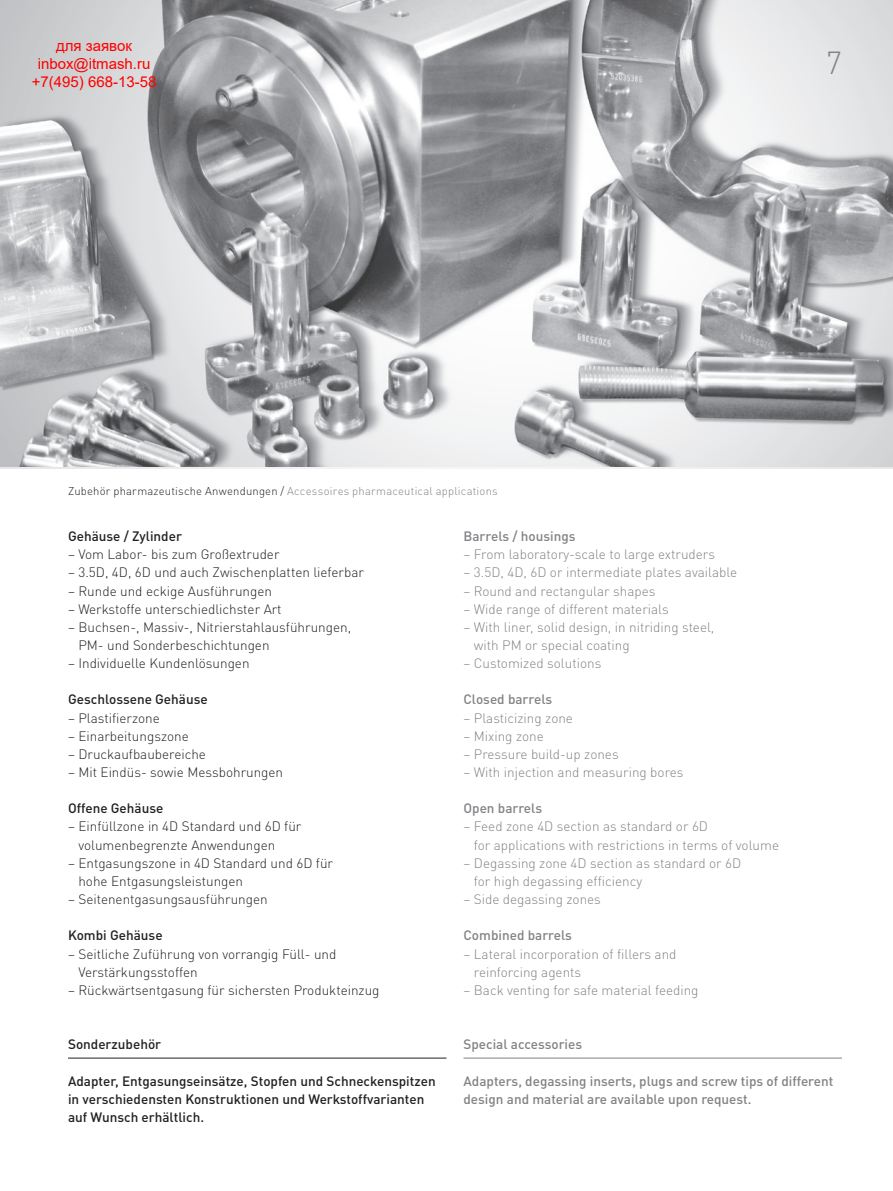
<style>
.page{position:relative;width:893px;height:1191px;background:#fff}
.page>*{position:absolute;margin:0;border:0;box-sizing:border-box;transform-origin:0 0}
.t1{font:300 31.5px "DIN Pro";color:#808285}
.t2{font:15px/18px "Arial";color:#f00;text-align:center}
.t3{font:300 13.5px/18.1px "DIN Pro";color:#231f20}
.t4{font:300 13.5px/18.1px "DIN Pro";color:#808285}
.t5{font:500 13.5px/18.1px "DIN Pro";color:#231f20}
.t6{font:500 13.5px/18.1px "DIN Pro";color:#808285}
.t7{font:300 11.25px "DIN Pro";letter-spacing:.02em;color:#808285}
.s1{color:#231f20}
</style>
<div class="page">
<hr style="left:68px;top:1057px;width:378px;height:1px;background:#231f20">
<hr style="left:463px;top:1057px;width:379px;height:1px;background:#808285">
<img style="left:0;top:0;width:893px;height:466px">
<p class="t2" style="left:32px;top:37px;width:126px">для заявок inbox@itmash.ru +7(495) 668-13-58</p>
<h1 class="t1" style="left:826px;top:38px;width:18px">7</h1>
<p class="t7" style="left:68px;top:482px;width:431px"><span class="s1">Zubehör pharmazeutische Anwendungen /</span> Accessoires pharmaceutical applications</p>
<p class="t5" style="left:68px;top:525px;width:115px">Gehäuse / Zylinder</p>
<p class="t3" style="left:68px;top:544px;width:213px">– Vom Labor- bis zum Großextruder</p>
<p class="t3" style="left:68px;top:562px;width:297px">– 3.5D, 4D, 6D und auch Zwischenplatten lieferbar</p>
<p class="t3" style="left:68px;top:580px;width:205px">– Runde und eckige Ausführungen</p>
<p class="t3" style="left:68px;top:598px;width:215px">– Werkstoffe unterschiedlichster Art</p>
<p class="t3" style="left:78px;top:616px;width:274px;text-indent:-10px">– Buchsen-, Massiv-, Nitrierstahlausführungen,<br>PM- und Sonderbeschichtungen</p>
<p class="t3" style="left:68px;top:653px;width:183px">– Individuelle Kundenlösungen</p>
<p class="t5" style="left:68px;top:689px;width:141px">Geschlossene Gehäuse</p>
<p class="t3" style="left:68px;top:707px;width:93px">– Plastifierzone</p>
<p class="t3" style="left:68px;top:725px;width:122px">– Einarbeitungszone</p>
<p class="t3" style="left:68px;top:743px;width:139px">– Druckaufbaubereiche</p>
<p class="t3" style="left:68px;top:762px;width:217px">– Mit Eindüs- sowie Messbohrungen</p>
<p class="t5" style="left:68px;top:798px;width:97px">Offene Gehäuse</p>
<p class="t3" style="left:78px;top:816px;width:225px;text-indent:-10px">– Einfüllzone in 4D Standard und 6D für volumenbegrenzte Anwendungen</p>
<p class="t3" style="left:78px;top:852px;width:256px;text-indent:-10px">– Entgasungszone in 4D Standard und 6D für hohe Entgasungsleistungen</p>
<p class="t3" style="left:68px;top:889px;width:201px">– Seitenentgasungsausführungen</p>
<p class="t5" style="left:68px;top:925px;width:96px">Kombi Gehäuse</p>
<p class="t3" style="left:78px;top:943px;width:259px;text-indent:-10px">– Seitliche Zuführung von vorrangig Füll- und<br>Verstärkungsstoffen</p>
<p class="t3" style="left:68px;top:979px;width:313px">– Rückwärtsentgasung für sichersten Produkteinzug</p>
<p class="t6" style="left:463px;top:525px;width:114px">Barrels / housings</p>
<p class="t4" style="left:463px;top:544px;width:253px">– From laboratory-scale to large extruders</p>
<p class="t4" style="left:463px;top:562px;width:275px">– 3.5D, 4D, 6D or intermediate plates available</p>
<p class="t4" style="left:463px;top:580px;width:193px">– Round and rectangular shapes</p>
<p class="t4" style="left:463px;top:598px;width:207px">– Wide range of different materials</p>
<p class="t4" style="left:474px;top:616px;width:242px;text-indent:-10px">– With liner, solid design, in nitriding steel, with PM or special coating</p>
<p class="t4" style="left:463px;top:653px;width:139px">– Customized solutions</p>
<p class="t6" style="left:463px;top:689px;width:90px">Closed barrels</p>
<p class="t4" style="left:463px;top:707px;width:111px">– Plasticizing zone</p>
<p class="t4" style="left:463px;top:725px;width:82px">– Mixing zone</p>
<p class="t4" style="left:463px;top:743px;width:157px">– Pressure build-up zones</p>
<p class="t4" style="left:463px;top:762px;width:221px">– With injection and measuring bores</p>
<p class="t6" style="left:463px;top:798px;width:80px">Open barrels</p>
<p class="t4" style="left:474px;top:816px;width:307px;text-indent:-10px">– Feed zone 4D section as standard or 6D<br>for applications with restrictions in terms of volume</p>
<p class="t4" style="left:474px;top:852px;width:269px;text-indent:-10px">– Degassing zone 4D section as standard or 6D for high degassing efficiency</p>
<p class="t4" style="left:463px;top:889px;width:139px">– Side degassing zones</p>
<p class="t6" style="left:463px;top:925px;width:110px">Combined barrels</p>
<p class="t4" style="left:474px;top:943px;width:204px;text-indent:-10px">– Lateral incorporation of fillers and reinforcing agents</p>
<p class="t4" style="left:463px;top:979px;width:237px">– Back venting for safe material feeding</p>
<p class="t5" style="left:68px;top:1033px;width:95px">Sonderzubehör</p>
<p class="t5" style="left:68px;top:1070px;width:369px">Adapter, Entgasungseinsätze, Stopfen und Schneckenspitzen in verschiedensten Konstruktionen und Werkstoffvarianten auf Wunsch erhältlich.</p>
<p class="t6" style="left:463px;top:1033px;width:120px">Special accessories</p>
<p class="t6" style="left:463px;top:1070px;width:371px">Adapters, degassing inserts, plugs and screw tips of different design and material are available upon request.</p>
</div>
